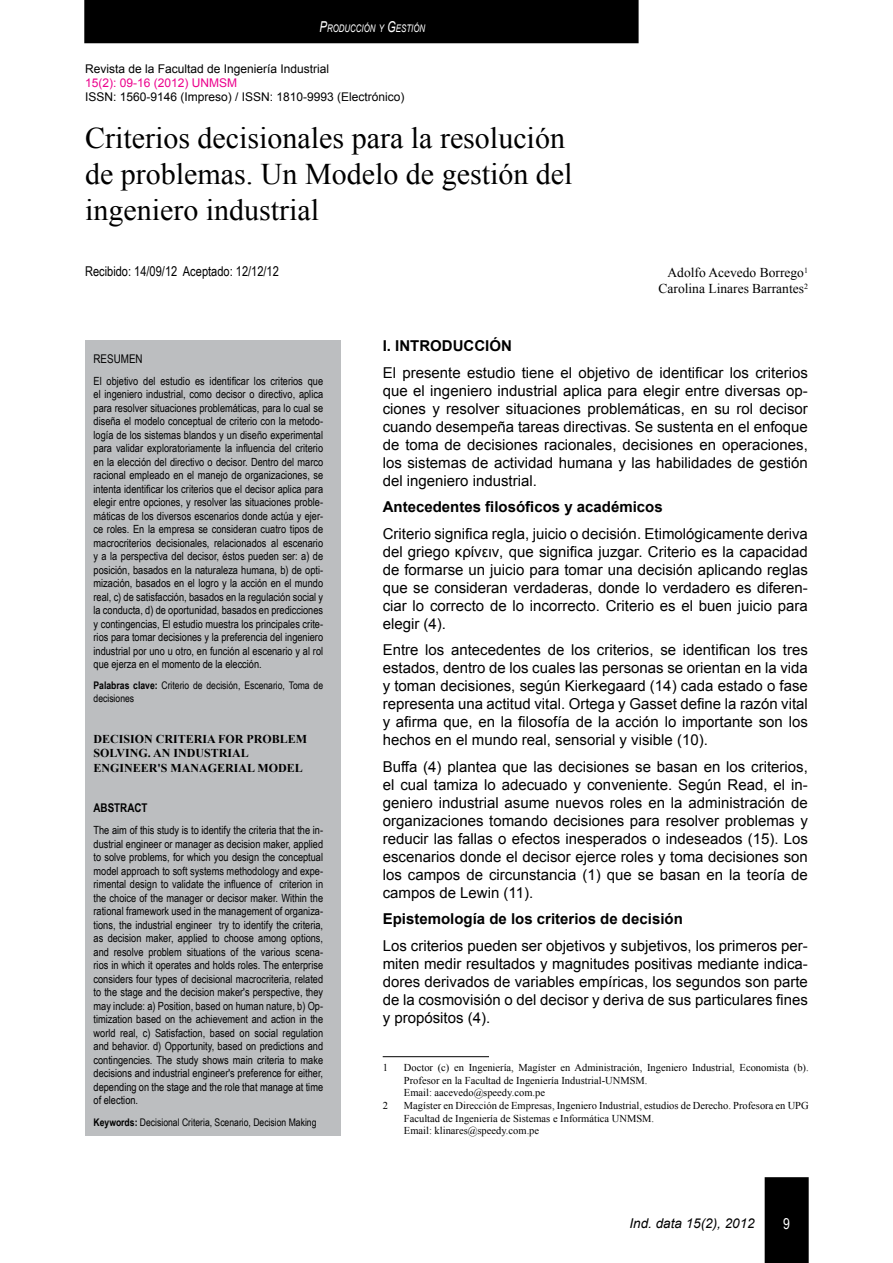
<style>
.page{position:relative;width:893px;height:1263px;background:#fff}
.page>*{position:absolute;margin:0;border:0;box-sizing:border-box;transform-origin:0 0}
.t1{font:30px/36px "Times New Roman";color:#000}
.t2{font:15px/18px "Arial";color:#000;text-align:justify}
.t3{font:700 15px "Arial";color:#000}
.t4{font:15px "Arial Narrow";color:#fff}
.t5{font:13.5px/16.2px "Times New Roman";color:#000;text-align:right}
.t6{font:13.5px "Arial Narrow";color:#000}
.t7{font:italic 13.5px "Arial";color:#000}
.t8{font:12px "Arial";color:#000}
.t9{font:700 12px/14.4px "Times New Roman";color:#000}
.t10{font:12px "Arial";color:#ec008c}
.t11{font:700 12px "Arial Narrow";color:#000}
.t12{font:12px "Arial Narrow";color:#000}
.t13{font:11.25px/13.5px "Arial Narrow";color:#000;text-align:justify}
.t14{font:10.5px/12.6px "Times New Roman";color:#000}
.t15{font:10.5px/12.6px "Arial Narrow";color:#000}
.t16{font:italic 10.5px "Arial";color:#fff;scale:.75 1}
.s1{font-size:15px}
.s2{font-weight:700}
</style>
<div class="page">
<div style="left:765px;top:1177px;width:44px;height:86px;background:#000"></div>
<div style="left:84px;top:0;width:555px;height:43px;background:#000"></div>
<div style="left:85px;top:340px;width:255px;height:795px;background:#bcbec0"></div>
<hr style="left:383px;top:1056px;width:106px;height:1px;background:#000">
<p class="t16" style="left:320px;top:22px;width:142px"><span class="s1">P</span>RODUCCIÓN Y <span class="s1">G</span>ESTIÓN</p>
<p class="t8" style="left:85px;top:60px;width:246px">Revista de la Facultad de Ingeniería Industrial</p>
<p class="t10" style="left:85px;top:75px;width:154px">15(2): 09-16 (2012) UNMSM</p>
<p class="t8" style="left:85px;top:89px;width:321px">ISSN: 1560-9146 (Impreso) / ISSN: 1810-9993 (Electrónico)</p>
<h1 class="t1" style="left:85px;top:120px;width:489px">Criterios decisionales para la resolución de problemas. Un Modelo de gestión del ingeniero industrial</h1>
<p class="t6" style="left:85px;top:261px;width:195px">Recibido: 14/09/12 Aceptado: 12/12/12</p>
<p class="t5" style="left:658px;top:264px;width:151px">Adolfo Acevedo Borrego<sup>1<br></sup>Carolina Linares Barrantes<sup>2</sup></p>
<p class="t12" style="left:94px;top:349px;width:51px">RESUMEN</p>
<p class="t13" style="left:94px;top:373px;width:231px">El objetivo del estudio es identificar los criterios que el ingeniero industrial, como decisor o directivo, aplica para resolver situaciones problemáticas, para lo cual se diseña el modelo conceptual de criterio con la metodo&shy;logía de los sistemas blandos y un diseño experimental para validar exploratoriamente la influencia del criterio en la elección del directivo o decisor. Dentro del marco racional empleado en el manejo de organizaciones, se intenta identificar los criterios que el decisor aplica para elegir entre opciones, y resolver las situaciones proble&shy;máticas de los diversos escenarios donde actúa y ejer&shy;ce roles. En la empresa se consideran cuatro tipos de macrocriterios decisionales, relacionados al escenario y a la perspectiva del decisor, éstos pueden ser: a) de posición, basados en la naturaleza humana, b) de opti&shy;mización, basados en el logro y la acción en el mundo real, c) de satisfacción, basados en la regulación social y la conducta, d) de oportunidad, basados en predicciones y contingencias, El estudio muestra los principales crite&shy;rios para tomar decisiones y la preferencia del ingeniero industrial por uno u otro, en función al escenario y al rol que ejerza en el momento de la elección.</p>
<p class="t15" style="left:94px;top:679px;width:231px"><span class="s2">Palabras clave:</span> Criterio de decisión, Escenario, Toma de decisiones</p>
<p class="t9" style="left:94px;top:731px;width:46px">DECISION</p>
<p class="t9" style="left:156px;top:731px;width:17px">CRITERIA</p>
<p class="t9" style="left:218px;top:731px;width:91px">FOR PROBLEM</p>
<p class="t9" style="left:94px;top:745px;width:126px">SOLVING. AN INDUSTRIAL<br>ENGINEER</p>
<p class="t9" style="left:158px;top:760px;width:34px">'S MANA</p>
<p class="t9" style="left:208px;top:760px;width:18px">GERIAL</p>
<p class="t9" style="left:258px;top:760px;width:21px">MODEL</p>
<p class="t11" style="left:94px;top:799px;width:56px">ABSTRACT</p>
<p class="t13" style="left:94px;top:823px;width:231px">The aim of this study is to identify the criteria that the in&shy;dustrial engineer or manager as decision maker, applied to solve problems, for which you design the conceptual model approach to soft systems methodology and expe&shy;rimental design to validate the influence of criterion in the choice of the manager or decisor maker. Within the rational framework used in the management of organiza&shy;tions, the industrial engineer try to identify the criteria, as decision maker, applied to choose among options, and resolve problem situations of the various scena&shy;rios in which it operates and holds roles. The enterprise considers four types of decisional macrocriteria, related to the stage and the decision maker's perspective, they may include: a) Position, based on human nature, b) Op&shy;timization based on the achievement and action in the world real, c) Satisfaction, based on social regulation and behavior. d) Opportunity, based on predictions and contingencies. The study shows main criteria to make decisions and industrial engineer's preference for either, depending on the stage and the role that manage at time of election.</p>
<p class="t15" style="left:94px;top:1115px;width:224px"><span class="s2">Keywords:</span> Decisional Criteria, Scenario, Decision Making</p>
<h2 class="t3" style="left:383px;top:336px;width:131px">I. INTRODUCCIÓN</h2>
<p class="t2" style="left:383px;top:363px;width:427px">El presente estudio tiene el objetivo de identificar los criterios que el ingeniero industrial aplica para elegir entre diversas op&shy;ciones y resolver situaciones problemáticas, en su rol decisor cuando desempeña tareas directivas. Se sustenta en el enfoque de toma de decisiones racionales, decisiones en operaciones, los sistemas de actividad humana y las habilidades de gestión del ingeniero industrial.</p>
<h2 class="t3" style="left:383px;top:497px;width:282px">Antecedentes filosóficos y académicos</h2>
<p class="t2" style="left:383px;top:524px;width:427px">Criterio significa regla, juicio o decisión. Etimológicamente deriva del griego κρίνειν, que significa juzgar. Criterio es la capacidad de formarse un juicio para tomar una decisión aplicando reglas que se consideran verdaderas, donde lo verdadero es diferen&shy;ciar lo correcto de lo incorrecto. Criterio es el buen juicio para elegir (4).</p>
<p class="t2" style="left:383px;top:641px;width:427px">Entre los antecedentes de los criterios, se identifican los tres estados, dentro de los cuales las personas se orientan en la vida y toman decisiones, según Kierkegaard (14) cada estado o fase representa una actitud vital. Ortega y Gasset define la razón vital y afirma que, en la filosofía de la acción lo importante son los hechos en el mundo real, sensorial y visible (10).</p>
<p class="t2" style="left:383px;top:757px;width:427px">Buffa (4) plantea que las decisiones se basan en los criterios, el cual tamiza lo adecuado y conveniente. Según Read, el in&shy;geniero industrial asume nuevos roles en la administración de organizaciones tomando decisiones para resolver problemas y reducir las fallas o efectos inesperados o indeseados (15). Los escenarios donde el decisor ejerce roles y toma decisiones son los campos de circunstancia (1) que se basan en la teoría de campos de Lewin (11).</p>
<h2 class="t3" style="left:383px;top:909px;width:302px">Epistemología de los criterios de decisión</h2>
<p class="t2" style="left:383px;top:937px;width:427px">Los criterios pueden ser objetivos y subjetivos, los primeros per&shy;miten medir resultados y magnitudes positivas mediante indica&shy;dores derivados de variables empíricas, los segundos son parte de la cosmovisión o del decisor y deriva de sus particulares fines y propósitos (4).</p>
<p class="t14" style="left:383px;top:1061px;width:7px">1</p>
<p class="t14" style="left:404px;top:1061px;width:406px">Doctor (c) en Ingeniería, Magíster en Administración, Ingeniero Industrial, Economista (b).<br>Profesor en la Facultad de Ingeniería Industrial-UNMSM.<br>Email: aacevedo@speedy.com.pe</p>
<p class="t14" style="left:383px;top:1099px;width:7px">2</p>
<p class="t14" style="left:404px;top:1099px;width:406px">Magíster en Dirección de Empresas, Ingeniero Industrial, estudios de Derecho. Profesora en UPG<br>Facultad de Ingeniería de Sistemas e Informática UNMSM.<br>Email: klinares@speedy.com.pe</p>
<p class="t7" style="left:629px;top:1215px;width:127px">Ind. data 15(2), 2012</p>
<h2 class="t4" style="left:783px;top:1213px;width:8px">9</h2>
</div>
